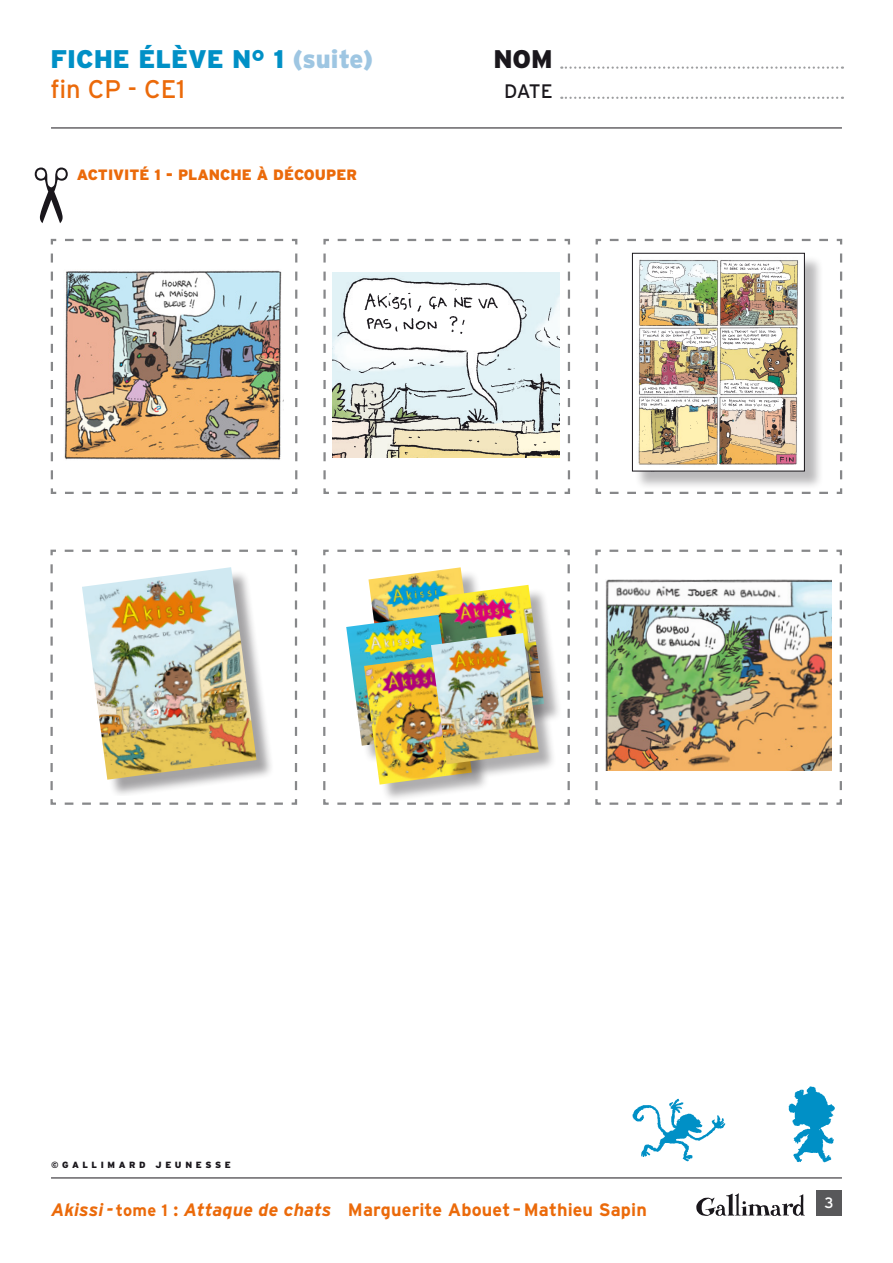
<style>
.page{position:relative;width:893px;height:1263px;background:#fff}
.page>*{position:absolute;margin:0;border:0;box-sizing:border-box;transform-origin:0 0}
.t1{font:900 25.5px/30px "Interstate";color:#0090c6}
.t2{font:900 25.5px "Interstate";color:#1a171c}
.t3{font:19.5px "Interstate";color:#1a171c}
.t4{font:700 18px "Interstate";letter-spacing:.005em;color:#eb6a0a}
.t5{font:900 15px "Interstate";color:#eb6a0a}
.t6{font:15px "Interstate";color:#fff}
.t7{font:900 9px "Interstate";letter-spacing:.4em;color:#1a171c}
.s1{color:#9ec6e2}
.s2{font-weight:400;color:#eb6a0a}
.s3{font-style:italic}
.s4{font-size:16.5px}
</style>
<div class="page">
<svg style="left:561px;top:66px;width:282px;height:3px"></svg>
<svg style="left:561px;top:97px;width:282px;height:2px"></svg>
<hr style="left:51px;top:128px;width:791px;height:1px;background:#1a171c">
<hr style="left:51px;top:1177px;width:791px;height:1px;background:#1a171c">
<div style="left:816px;top:1191px;width:26px;height:25px;background:#58585a"></div>
<svg style="left:696px;top:1193px;width:109px;height:23px"></svg>
<svg style="left:50px;top:238px;width:248px;height:256px"></svg>
<svg style="left:50px;top:549px;width:248px;height:256px"></svg>
<svg style="left:323px;top:238px;width:247px;height:256px"></svg>
<svg style="left:323px;top:549px;width:247px;height:256px"></svg>
<svg style="left:595px;top:238px;width:248px;height:256px"></svg>
<svg style="left:595px;top:549px;width:247px;height:256px"></svg>
<div style="left:58px;top:558px;width:231px;height:238px;background:#fff"></div>
<div style="left:85px;top:570px;width:190px;height:226px;background:#1a171c;opacity:.4"></div>
<img style="left:82px;top:567px;width:174px;height:213px">
<img style="left:64px;top:269px;width:219px;height:192px">
<img style="left:333px;top:272px;width:226px;height:185px">
<img style="left:605px;top:579px;width:226px;height:192px">
<div style="left:634px;top:255px;width:189px;height:235px;background:#1a171c;opacity:.3"></div>
<div style="left:632px;top:253px;width:172px;height:218px;background:#fff"></div>
<img style="left:637px;top:259px;width:161px;height:206px">
<svg style="left:610px;top:486px;width:222px;height:8px"></svg>
<div style="left:632px;top:253px;width:173px;height:218px;border:1px solid #1a171c"></div>
<img style="left:368px;top:567px;width:108px;height:48px">
<div style="left:441px;top:588px;width:121px;height:146px;background:#1a171c;opacity:.35"></div>
<img style="left:439px;top:585px;width:105px;height:51px">
<div style="left:349px;top:618px;width:123px;height:146px;background:#1a171c;opacity:.35"></div>
<img style="left:346px;top:615px;width:108px;height:131px">
<div style="left:367px;top:657px;width:123px;height:146px;background:#1a171c;opacity:.35"></div>
<img style="left:364px;top:654px;width:108px;height:131px">
<div style="left:434px;top:636px;width:123px;height:146px;background:#1a171c;opacity:.35"></div>
<img style="left:431px;top:633px;width:108px;height:131px">
<img style="left:632px;top:1086px;width:203px;height:77px">
<h1 class="t1" style="left:50px;top:44px;width:324px">FICHE ÉLÈVE N° 1 <span class="s1">(SUITE) </span><span class="s2">fin CP - CE1</span></h1>
<p class="t5" style="left:77px;top:166px;width:282px">ACTIVITÉ 1 - PLANCHE À DÉCOUPER</p>
<h1 class="t2" style="left:493px;top:43px;width:61px">NOM</h1>
<p class="t3" style="left:504px;top:79px;width:50px">DATE</p>
<p class="t7" style="left:51px;top:1159px;width:181px">©GALLIM ARD JEUN ESSE</p>
<p class="t4" style="left:51px;top:1200px;width:597px"><span class="s3">Akissi -</span> <span class="s4">tome 1</span> : <span class="s3">Attaque de chats</span> Marguerite Abouet – Mathieu Sapin</p>
<p class="t6" style="left:825px;top:1193px;width:11px">3</p>
</div>
